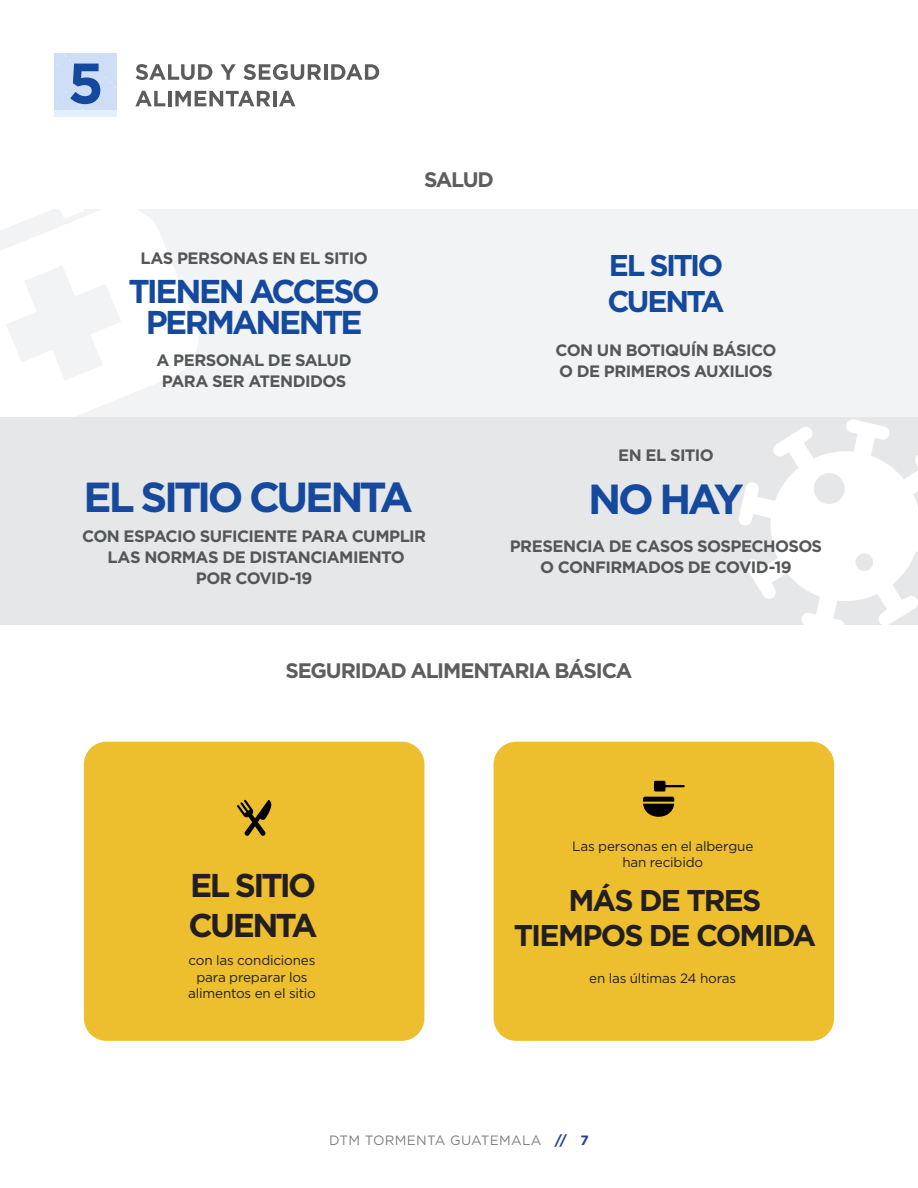
<style>
.page{position:relative;width:918px;height:1188px;background:#fff}
.page>*{position:absolute;margin:0;border:0;box-sizing:border-box;transform-origin:0 0}
.t1{font:700 57px "Gotham";color:#14499d}
.t2{font:700 42px "Gotham";letter-spacing:-.085em;color:#14499d}
.t3{font:700 33px/30.6px "Gotham";letter-spacing:-.08em;color:#14499d;text-align:center}
.t4{font:700 33px/39.6px "Gotham";letter-spacing:-.085em;color:#231f20}
.t5{font:700 30px/34.5px "Gotham";letter-spacing:-.06em;color:#231f20;text-align:center}
.t6{font:700 30px/36px "Gotham";letter-spacing:-.085em;color:#14499d}
.t7{font:700 21px "Gotham";letter-spacing:-.06em;color:#5d5d5d}
.t8{font:700 16.5px/21px "Gotham";letter-spacing:-.035em;color:#545758;text-align:center}
.t9{font:13.5px/16.2px "Gotham";letter-spacing:-.015em;color:#231f20;text-align:center}
.t10{font:13.5px "Gotham";letter-spacing:.02em;color:#808080}
.s1{font-weight:700;color:#1d3d90}
</style>
<div class="page">
<div style="left:0;top:210px;width:918px;height:207px;background:#f2f3f4"></div>
<svg style="left:136px;top:64px;width:76px;height:16px"></svg>
<svg style="left:220px;top:64px;width:16px;height:16px"></svg>
<svg style="left:244px;top:64px;width:77px;height:16px"></svg>
<hr style="left:324px;top:64px;width:3px;height:16px;background:#5c5c5c">
<svg style="left:331px;top:64px;width:48px;height:16px"></svg>
<svg style="left:135px;top:91px;width:30px;height:15px"></svg>
<hr style="left:168px;top:91px;width:3px;height:15px;background:#5c5c5c">
<svg style="left:175px;top:91px;width:95px;height:15px"></svg>
<hr style="left:273px;top:91px;width:3px;height:15px;background:#5c5c5c">
<svg style="left:279px;top:91px;width:16px;height:15px"></svg>
<svg style="left:0;top:209px;width:204px;height:208px;fill:#fff"></svg>
<svg style="left:0;top:209px;width:84px;height:48px"></svg>
<div style="left:54px;top:53px;width:62px;height:63px;background:#cfdef7"></div>
<svg style="left:64px;top:55px;width:19px;height:19px"></svg>
<div style="left:54px;top:110px;width:62px;height:6px;background:#e5effb"></div>
<div style="left:84px;top:742px;width:340px;height:299px;background:#edbf2e;border-radius:23px"></div>
<div style="left:494px;top:742px;width:340px;height:299px;background:#edbf2e;border-radius:23px"></div>
<svg style="left:237px;top:800px;width:35px;height:36px"></svg>
<svg style="left:643px;top:781px;width:42px;height:36px"></svg>
<div style="left:0;top:417px;width:918px;height:208px;background:#e6e7e9"></div>
<svg style="left:739px;top:419px;width:179px;height:206px"></svg>
<h1 class="t1" style="left:68px;top:46px;width:37px">5</h1>
<p class="t7" style="left:424px;top:166px;width:71px">SALUD</p>
<p class="t8" style="left:140px;top:247px;width:229px">LAS PERSONAS EN EL SITIO</p>
<h3 class="t3" style="left:129px;top:276px;width:253px">TIENEN ACCESO<br>PERMANENTE</h3>
<p class="t8" style="left:157px;top:350px;width:197px">A PERSONAL DE SALUD<br>PARA SER ATENDIDOS</p>
<h2 class="t2" style="left:84px;top:470px;width:331px">EL SITIO CUENTA</h2>
<p class="t8" style="left:82px;top:526px;width:346px">CON ESPACIO SUFICIENTE PARA CUMPLIR<br>LAS NORMAS DE DISTANCIAMIENTO<br>POR COVID-19</p>
<h3 class="t6" style="left:607px;top:247px;width:119px">EL SITIO<br>CUENTA</h3>
<p class="t8" style="left:556px;top:339px;width:222px;text-align:left">CON UN BOTIQUÍN BÁSICO<br>O DE PRIMEROS AUXILIOS</p>
<p class="t8" style="left:618px;top:444px;width:97px">EN EL SITIO</p>
<h2 class="t2" style="left:588px;top:471px;width:157px">NO HAY</h2>
<p class="t8" style="left:510px;top:536px;width:314px">PRESENCIA DE CASOS SOSPECHOSOS<br>O CONFIRMADOS DE COVID-19</p>
<p class="t7" style="left:285px;top:657px;width:349px">SEGURIDAD ALIMENTARIA BÁSICA</p>
<p class="t9" style="left:572px;top:838px;width:183px">Las personas en el albergue han recibido</p>
<h3 class="t4" style="left:189px;top:865px;width:130px">EL SITIO<br>CUENTA</h3>
<h3 class="t5" style="left:514px;top:883px;width:304px">MÁS DE TRES<br>TIEMPOS DE COMIDA</h3>
<p class="t9" style="left:188px;top:952px;width:129px">con las condiciones para preparar los alimentos en el sitio</p>
<p class="t9" style="left:589px;top:970px;width:149px">en las últimas 24 horas</p>
<p class="t10" style="left:329px;top:1131px;width:261px">DTM TORMENTA GUATEMALA <span class="s1">// 7</span></p>
</div>
